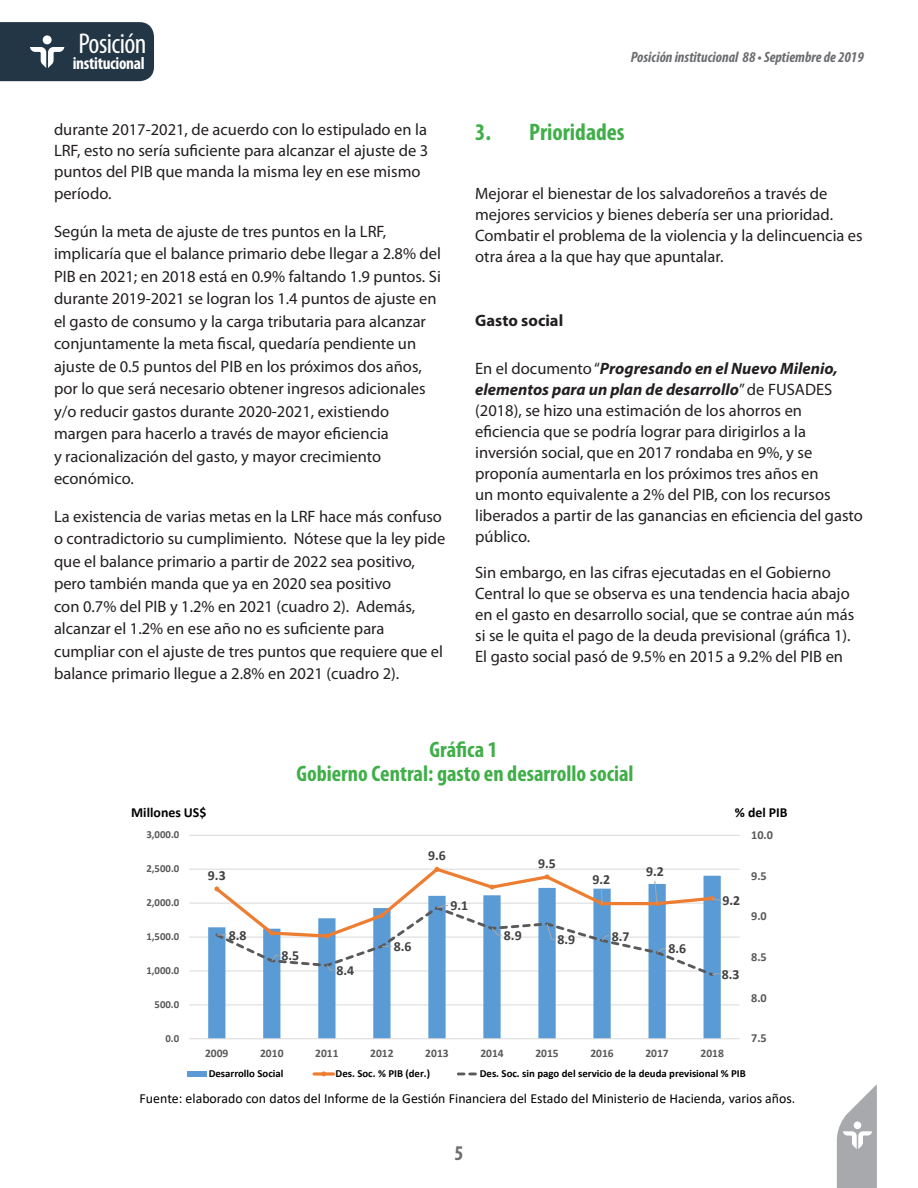
<style>
.page{position:relative;width:918px;height:1188px;background:#fff}
.page>*{position:absolute;margin:0;border:0;box-sizing:border-box;transform-origin:0 0}
.t1{font:condensed 28.8px "Myriad Pro";letter-spacing:-.02em;color:#fff}
.subtitulo{font:700 condensed 24px "Myriad Pro";color:#40ae49}
.titulo_cuadro-grafic{font:700 condensed 22.5px/24px "Myriad Pro";color:#40ae49;text-align:center}
.t2{font:700 condensed 21px "Myriad Pro";color:#6c6d70}
.t3{font:700 condensed 17.25px "Myriad Pro";letter-spacing:-.02em;color:#fff}
.t4{font:16.5px/22.5px "Myriad Pro";color:#231f20}
.t5{font:700 16.5px "Myriad Pro";color:#231f20}
.t6{font:italic 700 condensed 15px "Myriad Pro";color:#6c6d70}
.t7{font:13.8px "Calibri";color:#000}
.t8{font:700 13.8px "Calibri";color:#404040}
.t9{font:700 13.8px "Calibri";color:#000}
.t10{font:700 12.3px "Calibri";color:#595959}
.t11{font:700 11.55px "Calibri";letter-spacing:-.005em;color:#595959}
.t12{font:700 10.8px "Calibri";color:#000}
.t13{font:700 10.8px "Calibri";letter-spacing:-.005em;color:#595959}
.s1{font-weight:700;font-style:italic}
</style>
<div class="page">
<svg style="left:0;top:22px;width:154px;height:59px;background:#2d3f4d"></svg>
<svg style="left:837px;top:1084px;width:40px;height:104px"></svg>
<hr style="left:189px;top:1005px;width:551px;height:1px;background:#d9d9d9">
<hr style="left:189px;top:971px;width:551px;height:1px;background:#d9d9d9">
<hr style="left:189px;top:937px;width:551px;height:1px;background:#d9d9d9">
<hr style="left:189px;top:903px;width:551px;height:1px;background:#d9d9d9">
<hr style="left:189px;top:869px;width:551px;height:1px;background:#d9d9d9">
<hr style="left:189px;top:835px;width:551px;height:1px;background:#d9d9d9">
<svg style="left:208px;top:902px;width:513px;height:137px"></svg>
<hr style="left:189px;top:1039px;width:551px;height:1px;background:#d9d9d9">
<svg style="left:212px;top:866px;width:509px;height:112px"></svg>
<div style="left:187px;top:1071px;width:20px;height:6px;background:#5b9bd5"></div>
<svg style="left:314px;top:1072px;width:19px;height:4px"></svg>
<svg style="left:322px;top:1072px;width:4px;height:4px"></svg>
<svg style="left:458px;top:1073px;width:19px;height:2px"></svg>
<h1 class="t1" style="left:78px;top:26px;width:70px">Posición</h1>
<p class="t3" style="left:73px;top:52px;width:73px">institucional</p>
<p class="t6" style="left:631px;top:48px;width:234px">Posición institucional 88 • Septiembre de 2019</p>
<p class="t4" style="left:54px;top:118px;width:376px;line-height:21px;text-align:justify">durante 2017-2021, de acuerdo con lo estipulado en la LRF, esto no sería suficiente para alcanzar el ajuste de 3 puntos del PIB que manda la misma ley en ese mismo</p>
<p class="t4" style="left:54px;top:182px;width:59px">período.</p>
<p class="t4" style="left:54px;top:220px;width:389px">Según la meta de ajuste de tres puntos en la LRF, implicaría que el balance primario debe llegar a 2.8% del PIB en 2021; en 2018 está en 0.9% faltando 1.9 puntos. Si durante 2019-2021 se logran los 1.4 puntos de ajuste en el gasto de consumo y la carga tributaria para alcanzar conjuntamente la meta fiscal, quedaría pendiente un ajuste de 0.5 puntos del PIB en los próximos dos años, por lo que será necesario obtener ingresos adicionales y/o reducir gastos durante 2020-2021, existiendo margen para hacerlo a través de mayor eficiencia<br>y racionalización del gasto, y mayor crecimiento económico.</p>
<p class="t4" style="left:54px;top:505px;width:393px">La existencia de varias metas en la LRF hace más confuso o contradictorio su cumplimiento. Nótese que la ley pide que el balance primario a partir de 2022 sea positivo, pero también manda que ya en 2020 sea positivo<br>con 0.7% del PIB y 1.2% en 2021 (cuadro 2). Además, alcanzar el 1.2% en ese año no es suficiente para cumpliar con el ajuste de tres puntos que requiere que el balance primario llegue a 2.8% en 2021 (cuadro 2).</p>
<p class="subtitulo" style="left:475px;top:117px;width:151px">3. Prioridades</p>
<p class="t4" style="left:475px;top:183px;width:389px;line-height:21px">Mejorar el bienestar de los salvadoreños a través de mejores servicios y bienes debería ser una prioridad.<br>Combatir el problema de la violencia y la delincuencia es otra área a la que hay que apuntalar.</p>
<p class="t5" style="left:475px;top:310px;width:90px">Gasto social</p>
<p class="t4" style="left:475px;top:358px;width:389px;line-height:21px">En el documento “<span class="s1">Progresando en el Nuevo Milenio, elementos para un plan de desarrollo</span>” de FUSADES (2018), se hizo una estimación de los ahorros en eficiencia que se podría lograr para dirigirlos a la inversión social, que en 2017 rondaba en 9%, y se proponía aumentarla en los próximos tres años en<br>un monto equivalente a 2% del PIB, con los recursos liberados a partir de las ganancias en eficiencia del gasto público.</p>
<p class="t4" style="left:475px;top:562px;width:381px;line-height:21px">Sin embargo, en las cifras ejecutadas en el Gobierno Central lo que se observa es una tendencia hacia abajo en el gasto en desarrollo social, que se contrae aún más si se le quita el pago de la deuda previsional (gráfica 1).<br>El gasto social pasó de 9.5% en 2015 a 9.2% del PIB en</p>
<p class="titulo_cuadro-grafic" style="left:296px;top:737px;width:339px">Gráfica 1<br>Gobierno Central: gasto en desarrollo social</p>
<p class="t9" style="left:131px;top:803px;width:77px">Millones US$</p>
<p class="t9" style="left:735px;top:803px;width:54px">% del PIB</p>
<p class="t13" style="left:146px;top:827px;width:34px">3,000.0</p>
<p class="t10" style="left:751px;top:826px;width:24px">10.0</p>
<p class="t13" style="left:146px;top:861px;width:34px">2,500.0</p>
<p class="t8" style="left:208px;top:866px;width:19px">9.3</p>
<p class="t8" style="left:428px;top:846px;width:19px">9.6</p>
<p class="t8" style="left:538px;top:854px;width:19px">9.5</p>
<p class="t8" style="left:592px;top:869px;width:19px">9.2</p>
<p class="t8" style="left:646px;top:862px;width:19px">9.2</p>
<p class="t10" style="left:751px;top:867px;width:17px">9.5</p>
<p class="t13" style="left:146px;top:895px;width:34px">2,000.0</p>
<p class="t8" style="left:450px;top:896px;width:19px">9.1</p>
<p class="t8" style="left:723px;top:890px;width:19px">9.2</p>
<p class="t10" style="left:751px;top:908px;width:17px">9.0</p>
<p class="t13" style="left:146px;top:929px;width:34px">1,500.0</p>
<p class="t8" style="left:229px;top:925px;width:19px">8.8</p>
<p class="t8" style="left:281px;top:946px;width:19px">8.5</p>
<p class="t8" style="left:394px;top:937px;width:19px">8.6</p>
<p class="t8" style="left:504px;top:926px;width:19px">8.9</p>
<p class="t8" style="left:557px;top:930px;width:19px">8.9</p>
<p class="t8" style="left:612px;top:926px;width:19px">8.7</p>
<p class="t8" style="left:668px;top:939px;width:19px">8.6</p>
<p class="t10" style="left:751px;top:948px;width:17px">8.5</p>
<p class="t13" style="left:146px;top:963px;width:34px">1,000.0</p>
<p class="t8" style="left:337px;top:960px;width:19px">8.4</p>
<p class="t8" style="left:722px;top:964px;width:19px">8.3</p>
<p class="t13" style="left:155px;top:997px;width:26px">500.0</p>
<p class="t10" style="left:751px;top:989px;width:17px">8.0</p>
<p class="t13" style="left:166px;top:1031px;width:15px">0.0</p>
<p class="t10" style="left:751px;top:1030px;width:17px">7.5</p>
<p class="t11" style="left:205px;top:1045px;width:25px">2009</p>
<p class="t11" style="left:260px;top:1045px;width:25px">2010</p>
<p class="t11" style="left:315px;top:1045px;width:25px">2011</p>
<p class="t11" style="left:370px;top:1045px;width:25px">2012</p>
<p class="t11" style="left:425px;top:1045px;width:25px">2013</p>
<p class="t11" style="left:480px;top:1045px;width:25px">2014</p>
<p class="t11" style="left:535px;top:1045px;width:25px">2015</p>
<p class="t11" style="left:590px;top:1045px;width:25px">2016</p>
<p class="t11" style="left:645px;top:1045px;width:25px">2017</p>
<p class="t11" style="left:701px;top:1045px;width:25px">2018</p>
<p class="t12" style="left:209px;top:1066px;width:76px">Desarrollo Social</p>
<p class="t12" style="left:336px;top:1066px;width:96px">Des. Soc. % PIB (der.)</p>
<p class="t12" style="left:480px;top:1066px;width:268px">Des. Soc. sin pago del servicio de la deuda previsional % PIB</p>
<p class="t7" style="left:140px;top:1089px;width:657px">Fuente: elaborado con datos del Informe de la Gestión Financiera del Estado del Ministerio de Hacienda, varios años.</p>
<p class="t2" style="left:455px;top:1140px;width:10px">5</p>
</div>
